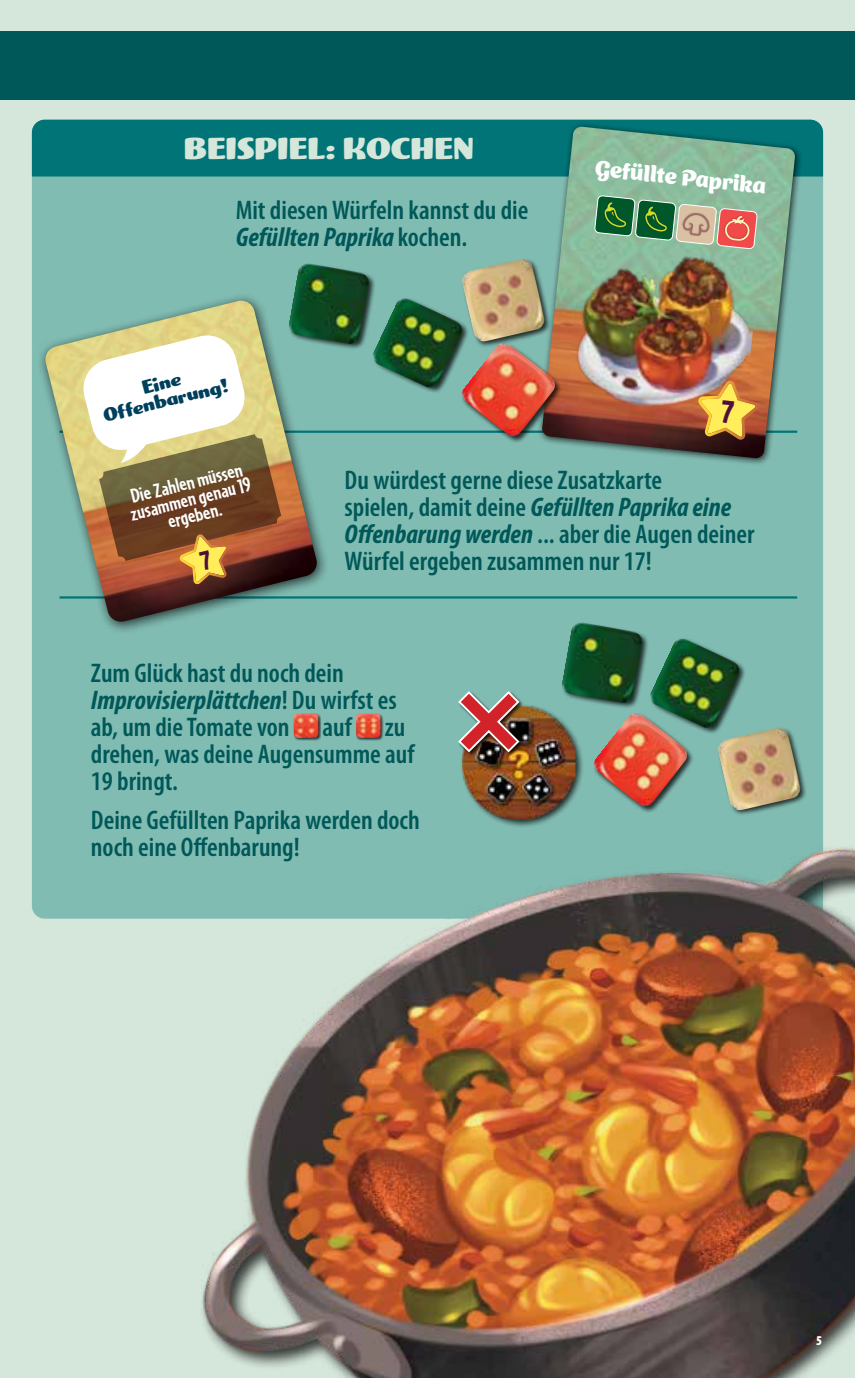
<style>
.page{position:relative;width:855px;height:1378px;background:#d5e6da}
.page>*{position:absolute;margin:0;border:0;box-sizing:border-box;transform-origin:0 0}
.t1{font:31.5px "Meatball";color:#d5e6da}
.t2{font:600 condensed 27px/27px "Myriad Pro";color:#005859}
.t3{font:22.5px "Ice Cream Standard";color:#fff}
.t4{font:700 20.7px/16.7px "Cafeteria";color:#fff;text-align:center}
.t5{font:19.8px/17.6px "Meatball";color:#00405d;text-align:center;scale:.94 1}
.t6{font:900 condensed 13.5px "Myriad Pro";color:#fff}
.s1{font-weight:700;font-style:italic}
</style>
<div class="page">
<div style="left:32px;top:120px;width:791px;height:798px;background:#81bcb2;border-radius:13px"></div>
<div style="left:32px;top:120px;width:791px;height:56px;background:#007476"></div>
<hr style="left:60px;top:430px;width:737px;height:3px;background:#007476">
<hr style="left:60px;top:596px;width:737px;height:2px;background:#007476">
<div style="left:460px;top:704px;width:125px;height:125px;background:#000;opacity:.75"></div>
<img style="left:462px;top:706px;width:113px;height:113px">
<div style="left:458px;top:691px;width:66px;height:66px;background:#000;opacity:.75"></div>
<svg style="left:458px;top:691px;width:63px;height:63px"></svg>
<div style="left:37px;top:292px;width:293px;height:343px;background:#000;opacity:.75"></div>
<img style="left:44px;top:301px;width:274px;height:322px">
<div style="left:537px;top:121px;width:265px;height:345px;background:#000;opacity:.75"></div>
<img style="left:542px;top:127px;width:253px;height:331px">
<img style="left:572px;top:246px;width:188px;height:170px">
<svg style="left:594px;top:195px;width:164px;height:55px;background:#889777"></svg>
<div style="left:372px;top:297px;width:97px;height:97px;background:#000;opacity:.75"></div>
<img style="left:372px;top:298px;width:89px;height:91px">
<div style="left:649px;top:637px;width:97px;height:97px;background:#000;opacity:.75"></div>
<img style="left:649px;top:639px;width:91px;height:90px">
<div style="left:461px;top:258px;width:90px;height:90px;background:#000;opacity:.75"></div>
<img style="left:461px;top:259px;width:84px;height:83px">
<div style="left:717px;top:727px;width:90px;height:90px;background:#000;opacity:.75"></div>
<img style="left:717px;top:728px;width:84px;height:83px">
<div style="left:461px;top:342px;width:101px;height:101px;background:#000;opacity:.75"></div>
<img style="left:461px;top:343px;width:95px;height:94px">
<div style="left:593px;top:712px;width:101px;height:101px;background:#000;opacity:.75"></div>
<img style="left:593px;top:713px;width:95px;height:94px">
<div style="left:288px;top:263px;width:88px;height:88px;background:#000;opacity:.75"></div>
<img style="left:288px;top:263px;width:82px;height:82px">
<div style="left:561px;top:622px;width:88px;height:87px;background:#000;opacity:.75"></div>
<img style="left:561px;top:622px;width:82px;height:81px">
<div style="left:0;top:31px;width:855px;height:68px;background:#005859"></div>
<hr style="left:0;top:31px;width:1px;height:68px;background:#000">
<img style="left:201px;top:846px;width:654px;height:532px">
<div style="left:294px;top:713px;width:27px;height:28px;background:#000;opacity:.75"></div>
<img style="left:294px;top:713px;width:24px;height:25px">
<div style="left:356px;top:713px;width:27px;height:28px;background:#000;opacity:.75"></div>
<img style="left:356px;top:713px;width:24px;height:25px">
<svg style="left:80px;top:332px;width:201px;height:252px;background:#b7a17e"></svg>
<svg style="left:698px;top:381px;width:60px;height:59px;background:#cc9c49"></svg>
<p class="t1" style="left:184px;top:130px;width:292px">BEISPIEL: KOCHEN</p>
<p class="t2" style="left:236px;top:197px;width:294px">Mit diesen Würfeln kannst du die<br><span class="s1">Gefüllten Paprika</span> kochen.</p>
<p class="t5" style="left:97px;top:390px;width:138px;rotate:-14deg">Eine<br>Offenbarung!</p>
<p class="t3" style="left:597px;top:149px;width:173px;rotate:6deg">Gefüllte Paprika</p>
<p class="t4" style="left:124px;top:489px;width:125px;rotate:-14deg">Die Zahlen müssen zusammen genau 19 ergeben.</p>
<p class="t2" style="left:345px;top:467px;width:411px">Du würdest gerne diese Zusatzkarte<br>spielen, damit deine <span class="s1">Gefüllten Paprika eine Offenbarung werden</span> ... aber die Augen deiner Würfel ergeben zusammen nur 17!</p>
<p class="t2" style="left:91px;top:659px;width:325px">Zum Glück hast du noch dein<br><span class="s1">Improvisierplättchen</span>! Du wirfst es ab, umdie Tomate von auf zu drehen, was deine Augensumme auf<br>19 bringt.</p>
<p class="t2" style="left:91px;top:807px;width:330px">Deine Gefüllten Paprika werden doch noch eine Offenbarung!</p>
<p class="t6" style="left:816px;top:1333px;width:7px">5</p>
</div>
